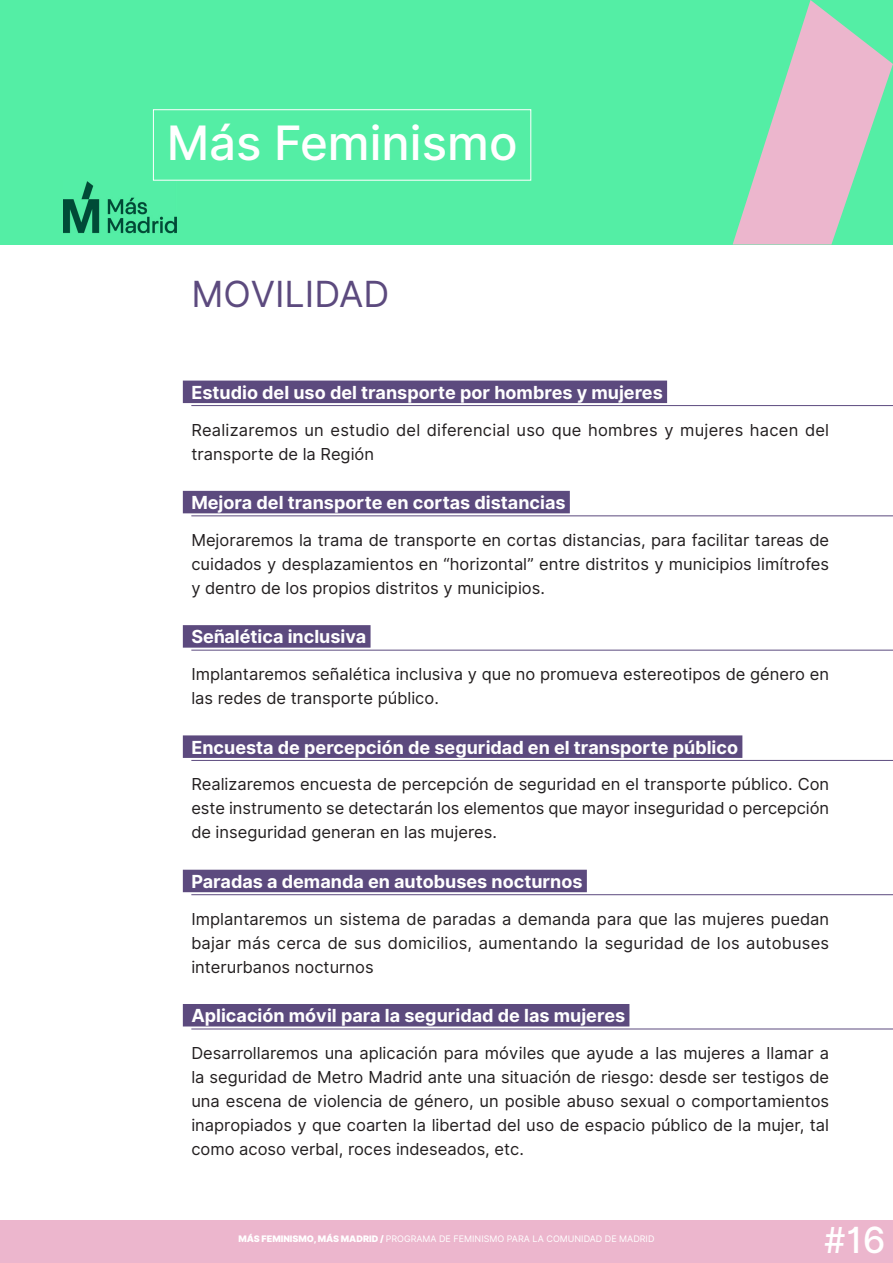
<style>
.page{position:relative;width:893px;height:1263px;background:#fff}
.page>*{position:absolute;margin:0;border:0;box-sizing:border-box;transform-origin:0 0}
.t1{font:500 47.4px "Inter UI";color:#fff}
.t2{font:36px "Inter UI";color:#5c4a7e}
.t3{font:500 36px "Inter UI";color:#fff}
.t4{font:700 18px "Inter UI";color:#fff}
.t5{font:16.5px/24px "Inter UI";color:#231f20;text-align:justify}
.t6{font:9px "Inter UI";color:#fff}
.s1{font-weight:900}
</style>
<div class="page">
<div style="left:0;top:0;width:893px;height:244px;background:#54eea5"></div>
<img style="left:64px;top:181px;width:113px;height:53px">
<div style="left:153px;top:109px;width:378px;height:72px;border:1px solid #fff"></div>
<div style="left:183px;top:381px;width:484px;height:22px;background:#5c4a7e"></div>
<hr style="left:191px;top:405px;width:702px;height:1px;background:#5c4a7e">
<div style="left:183px;top:491px;width:387px;height:22px;background:#5c4a7e"></div>
<hr style="left:191px;top:515px;width:702px;height:1px;background:#5c4a7e">
<div style="left:183px;top:625px;width:188px;height:23px;background:#5c4a7e"></div>
<hr style="left:191px;top:650px;width:702px;height:1px;background:#5c4a7e">
<div style="left:183px;top:735px;width:559px;height:23px;background:#5c4a7e"></div>
<hr style="left:191px;top:760px;width:702px;height:1px;background:#5c4a7e">
<div style="left:183px;top:870px;width:404px;height:22px;background:#5c4a7e"></div>
<hr style="left:191px;top:894px;width:702px;height:1px;background:#5c4a7e">
<div style="left:183px;top:1004px;width:446px;height:22px;background:#5c4a7e"></div>
<hr style="left:191px;top:1028px;width:702px;height:1px;background:#5c4a7e">
<div style="left:0;top:1220px;width:893px;height:43px;background:#ecb6cd"></div>
<svg style="left:733px;top:0;width:160px;height:244px"></svg>
<h1 class="t1" style="left:167px;top:110px;width:352px">Más Feminismo</h1>
<h2 class="t2" style="left:191px;top:268px;width:199px">MOVILIDAD</h2>
<p class="t4" style="left:191px;top:380px;width:473px">Estudio del uso del transporte por hombres y mujeres</p>
<p class="t5" style="left:191px;top:418px;width:639px">Realizaremos un estudio del diferencial uso que hombres y mujeres hacen del transporte de la Región</p>
<p class="t4" style="left:191px;top:490px;width:376px">Mejora del transporte en cortas distancias</p>
<p class="t5" style="left:191px;top:528px;width:639px">Mejoraremos la trama de transporte en cortas distancias, para facilitar tareas de cuidados y desplazamientos en “horizontal” entre distritos y municipios limítrofes y dentro de los propios distritos y municipios.</p>
<p class="t4" style="left:191px;top:624px;width:176px">Señalética inclusiva</p>
<p class="t5" style="left:191px;top:662px;width:639px">Implantaremos señalética inclusiva y que no promueva estereotipos de género en las redes de transporte público.</p>
<p class="t4" style="left:191px;top:735px;width:548px">Encuesta de percepción de seguridad en el transporte público</p>
<p class="t5" style="left:191px;top:773px;width:639px">Realizaremos encuesta de percepción de seguridad en el transporte público. Con este instrumento se detectarán los elementos que mayor inseguridad o percepción de inseguridad generan en las mujeres.</p>
<p class="t4" style="left:191px;top:869px;width:393px">Paradas a demanda en autobuses nocturnos</p>
<p class="t5" style="left:191px;top:907px;width:639px">Implantaremos un sistema de paradas a demanda para que las mujeres puedan bajar más cerca de sus domicilios, aumentando la seguridad de los autobuses interurbanos nocturnos</p>
<p class="t4" style="left:191px;top:1003px;width:435px">Aplicación móvil para la seguridad de las mujeres</p>
<p class="t5" style="left:191px;top:1041px;width:639px">Desarrollaremos una aplicación para móviles que ayude a las mujeres a llamar a la seguridad de Metro Madrid ante una situación de riesgo: desde ser testigos de una escena de violencia de género, un posible abuso sexual o comportamientos inapropiados y que coarten la libertad del uso de espacio público de la mujer, tal como acoso verbal, roces indeseados, etc.</p>
<p class="t6" style="left:238px;top:1233px;width:417px"><span class="s1">MÁS FEMINISMO, MÁS MADRID /</span> PROGRAMA DE FEMINISMO PARA LA COMUNIDAD DE MADRID</p>
<h2 class="t3" style="left:823px;top:1215px;width:64px">#16</h2>
</div>
